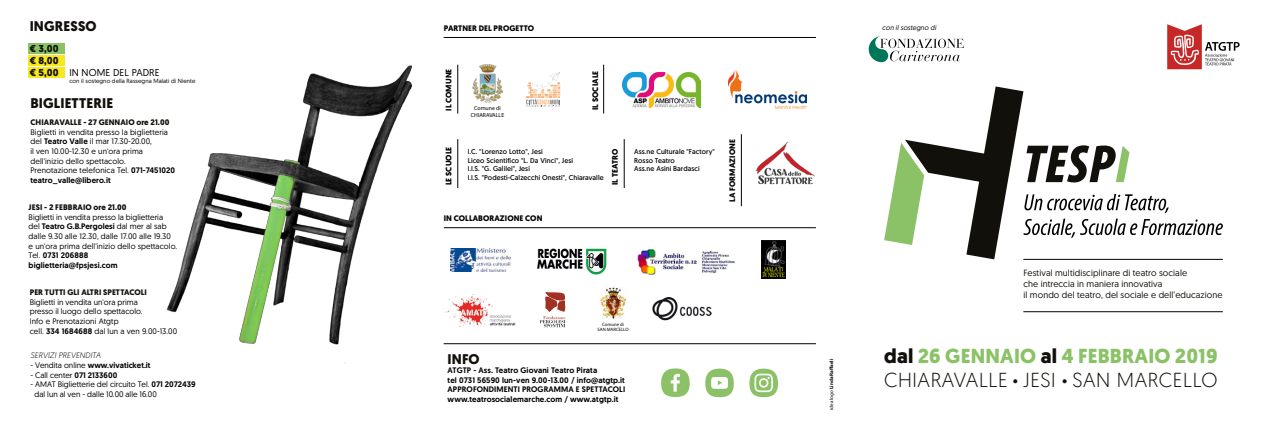
<style>
.page{position:relative;width:1262px;height:426px;background:#fff}
.page>*{position:absolute;margin:0;border:0;box-sizing:border-box;transform-origin:0 0}
.t1{font:300 20.2px/24.3px "Geomanist";letter-spacing:.03em;color:#12100b}
.t2{font:700 14px "Geomanist";letter-spacing:.01em;color:#12100b}
.t3{font:700 10px/12px "Geomanist";color:#12100b}
.t4{font:9px/10.8px "Geomanist";letter-spacing:.01em;color:#12100b}
.t5{font:8px/9.6px "Geomanist";letter-spacing:.01em;color:#000}
.t6{font:500 8px/9.6px "Geomanist";letter-spacing:.01em;color:#000}
.t7{font:700 8px "Geomanist";letter-spacing:.01em;color:#000}
.t8{font:700 8px "Geomanist";letter-spacing:.01em;color:#12100b}
.t9{font:italic 300 8px "Geomanist";letter-spacing:.01em;color:#000}
.t10{font:7px/8.4px "Geomanist";letter-spacing:.01em;color:#000}
.t11{font:italic 6.8px "Geomanist";letter-spacing:.01em;color:#000}
.t12{font:6px "Geomanist";letter-spacing:.01em;color:#000}
.t13{font:5.8px/7.3px "Myriad Pro";color:#000;text-align:center}
.t14{font:700 5px "Myriad Pro";color:#000}
.t15{font:4.7px/5.9px "Myriad Pro";color:#000;text-align:center}
.s1{font-weight:400;color:#000}
.s2{font-weight:500}
.s3{font-weight:400}
.s4{font-weight:700}
.s5{font-weight:700;color:#8bc267}
</style>
<div class="page">
<div style="left:29px;top:55px;width:36px;height:10px;background:#f6e81d"></div>
<div style="left:29px;top:67px;width:36px;height:10px;background:#f6e81d"></div>
<div style="left:29px;top:43px;width:36px;height:11px;background:#8bc267"></div>
<svg style="left:884px;top:86px;width:338px;height:173px"></svg>
<svg style="left:868px;top:36px;width:95px;height:26px"></svg>
<svg style="left:1167px;top:24px;width:72px;height:45px"></svg>
<hr style="left:1023px;top:258px;width:199px;height:1px;background:#000">
<hr style="left:1023px;top:311px;width:199px;height:1px;background:#000">
<hr style="left:443px;top:343px;width:373px;height:1px;background:#000">
<img style="left:756px;top:142px;width:59px;height:43px">
<img style="left:472px;top:64px;width:31px;height:38px">
<img style="left:622px;top:71px;width:78px;height:36px">
<img style="left:450px;top:248px;width:61px;height:23px">
<img style="left:537px;top:248px;width:70px;height:27px">
<img style="left:443px;top:294px;width:72px;height:32px">
<svg style="left:540px;top:292px;width:25px;height:35px"></svg>
<hr style="left:457px;top:65px;width:1px;height:48px;background:#000">
<hr style="left:443px;top:37px;width:373px;height:1px;background:#000">
<hr style="left:444px;top:227px;width:372px;height:1px;background:#000">
<hr style="left:457px;top:139px;width:1px;height:49px;background:#000">
<hr style="left:741px;top:134px;width:1px;height:72px;background:#000">
<hr style="left:623px;top:139px;width:1px;height:49px;background:#000">
<hr style="left:603px;top:65px;width:1px;height:48px;background:#000">
<div style="left:749px;top:368px;width:29px;height:28px;background:#8bc267;border-radius:50%"></div>
<svg style="left:754px;top:373px;width:19px;height:18px"></svg>
<div style="left:705px;top:368px;width:28px;height:28px;background:#8bc267;border-radius:50%"></div>
<svg style="left:711px;top:377px;width:17px;height:11px"></svg>
<div style="left:661px;top:368px;width:28px;height:28px;background:#8bc267;border-radius:50%"></div>
<svg style="left:670px;top:373px;width:10px;height:18px"></svg>
<img style="left:761px;top:241px;width:24px;height:37px">
<img style="left:637px;top:249px;width:98px;height:25px">
<img style="left:601px;top:287px;width:24px;height:31px">
<img style="left:167px;top:65px;width:246px;height:299px">
<img style="left:728px;top:71px;width:78px;height:37px">
<svg style="left:526px;top:72px;width:34px;height:35px"></svg>
<img style="left:652px;top:297px;width:60px;height:23px">
<h2 class="t2" style="left:30px;top:17px;width:68px">INGRESSO</h2>
<p class="t3" style="left:30px;top:42px;width:131px">€ 3,00<br>€ 8,00<br>€ 5,00 <span class="s1">IN NOME DEL PADRE</span></p>
<p class="t12" style="left:69px;top:77px;width:127px">con il sostegno della Rassegna Malati di Niente</p>
<h2 class="t2" style="left:30px;top:94px;width:84px">BIGLIETTERIE</h2>
<p class="t8" style="left:30px;top:117px;width:140px">CHIARAVALLE - 27 GENNAIO ore 21.00</p>
<p class="t5" style="left:30px;top:127px;width:146px">Biglietti in vendita presso la biglietteria del <span class="s2">Teatro Valle</span> il mar 17.30-20.00,<br>il ven 10.00-12.30 e un'ora prima dell'inizio dello spettacolo.<br>Prenotazione telefonica Tel. <span class="s2">071-7451020 teatro_valle@libero.it</span></p>
<p class="t8" style="left:29px;top:202px;width:99px">JESI - 2 FEBBRAIO ore 21.00</p>
<p class="t5" style="left:29px;top:212px;width:150px">Biglietti in vendita presso la biglietteria<br>del <span class="s2">Teatro G.B.Pergolesi</span> dal mer al sab dalle 9.30 alle 12.30, dalle 17.00 alle 19.30 e un'ora prima dell'inizio dello spettacolo.<br>Tel. <span class="s2">0731 206888 biglietteria@fpsjesi.com</span></p>
<p class="t8" style="left:30px;top:286px;width:119px">PER TUTTI GLI ALTRI SPETTACOLI</p>
<p class="t5" style="left:30px;top:296px;width:149px">Biglietti in vendita un'ora prima<br>presso il luogo dello spettacolo.<br>Info e Prenotazioni Atgtp<br>cell. <span class="s2">334 1684688</span> dal lun a ven 9.00-13.00</p>
<p class="t9" style="left:30px;top:350px;width:72px">SERVIZI PREVENDITA</p>
<p class="t6" style="left:30px;top:360px;width:122px"><span class="s3">- Vendita online</span> www.vivaticket.it</p>
<p class="t5" style="left:30px;top:369px;width:88px">- Call center <span class="s2">071 2133600</span></p>
<p class="t5" style="left:35px;top:379px;width:163px;text-indent:-4px">- AMAT Biglietterie del circuito Tel. <span class="s2">071 2072439 </span>dal lun al ven - dalle 10.00 alle 16.00</p>
<p class="t7" style="left:444px;top:23px;width:92px">PARTNER DEL PROGETTO</p>
<p class="t7" style="left:443px;top:111px;width:44px;rotate:-90deg">IL COMUNE</p>
<p class="t7" style="left:443px;top:185px;width:40px;rotate:-90deg">LE SCUOLE</p>
<p class="t7" style="left:590px;top:110px;width:41px;rotate:-90deg">IL SOCIALE</p>
<p class="t13" style="left:471px;top:104px;width:35px">Comune di<br>CHIARAVALLE</p>
<p class="t10" style="left:468px;top:147px;width:137px">I.C. "Lorenzo Lotto", Jesi<br>Liceo Scientifico "L. Da Vinci", Jesi<br>I.I.S. "G. Galilei", Jesi<br>I.I.S. "Podesti-Calzecchi Onesti", Chiaravalle</p>
<p class="t7" style="left:610px;top:185px;width:38px;rotate:-90deg">IL TEATRO</p>
<p class="t7" style="left:444px;top:212px;width:100px">IN COLLABORAZIONE CON</p>
<p class="t10" style="left:634px;top:147px;width:82px">Ass.ne Culturale "Factory"<br>Rosso Teatro<br>Ass.ne Asini Bardasci</p>
<p class="t7" style="left:727px;top:201px;width:64px;rotate:-90deg">LA FORMAZIONE</p>
<p class="t15" style="left:597px;top:320px;width:33px">Comune di<br>SAN MARCELLO</p>
<h2 class="t2" style="left:447px;top:349px;width:34px">INFO</h2>
<p class="t6" style="left:447px;top:365px;width:179px">ATGTP - Ass. Teatro Giovani Teatro Pirata<br>tel 0731 56590 lun-ven 9.00-13.00 / info@atgtp.it APPROFONDIMENTI PROGRAMMA E SPETTACOLI www.teatrosocialemarche.com / www.atgtp.it</p>
<p class="t11" style="left:882px;top:23px;width:55px">con il sostegno di</p>
<p class="t14" style="left:828px;top:409px;width:52px;rotate:-90deg"><span class="s3">idea logo</span> Linda Raffaeli</p>
<p class="t4" style="left:1023px;top:267px;width:200px">Festival multidisciplinare di teatro sociale<br>che intreccia in maniera innovativa<br>il mondo del teatro, del sociale e dell’educazione</p>
<h1 class="t1" style="left:884px;top:342px;width:335px"><span class="s4">dal</span> <span class="s5">26 GENNAIO</span> <span class="s4">al</span> <span class="s5">4 FEBBRAIO 2019<br></span>CHIARAVALLE <sup>.</sup> JESI <sup>.</sup> SAN MARCELLO</h1>
</div>
